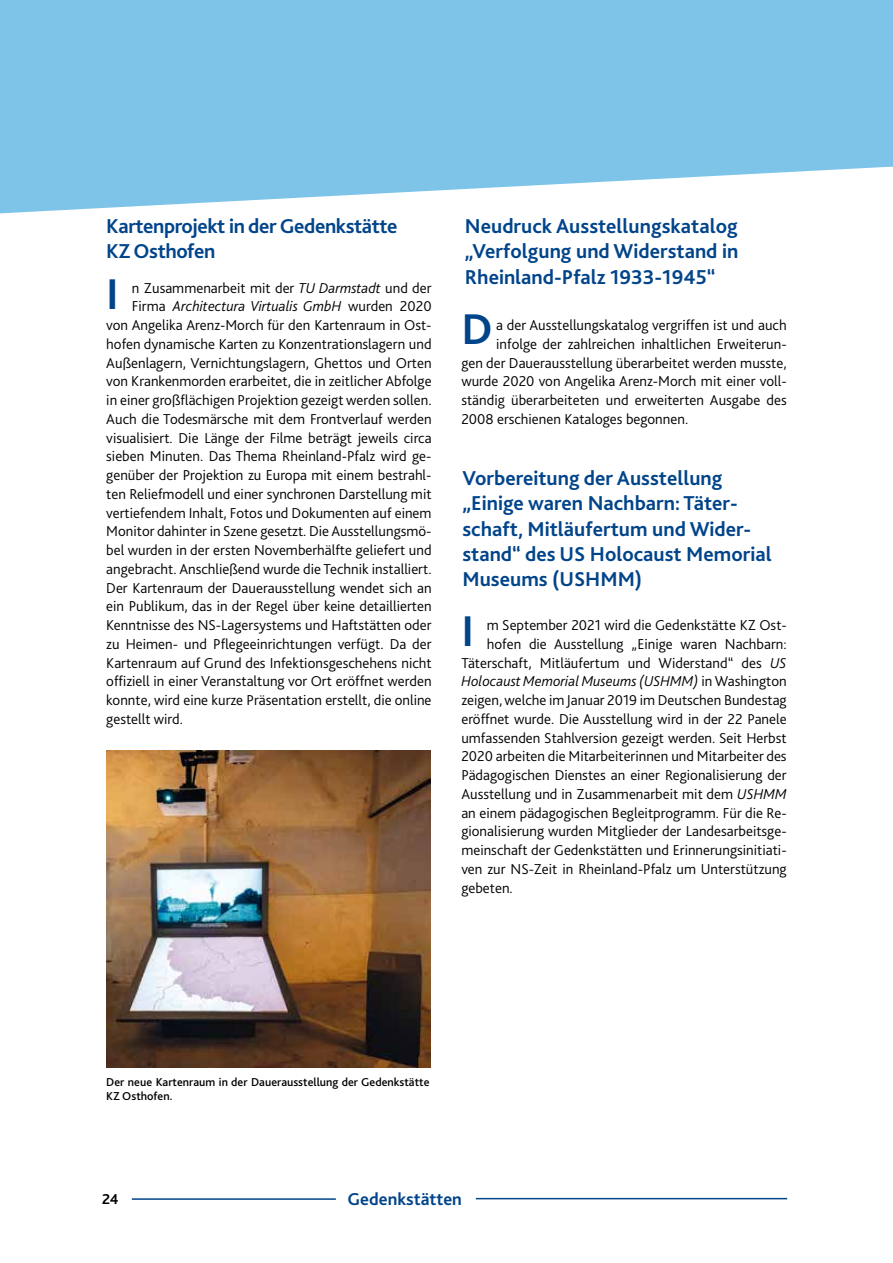
<style>
.page{position:relative;width:893px;height:1263px;background:#fff}
.page>*{position:absolute;margin:0;border:0;box-sizing:border-box;transform-origin:0 0}
.t1{font:700 45px "Bliss 2";color:#00448a}
.t2{font:700 21px/25.2px "Bliss 2";color:#00448a;text-align:justify}
.t3{font:700 21px/25.2px "Bliss 2";letter-spacing:-.02em;color:#00448a}
.t4{font:700 18px "Bliss 2";color:#00448a}
.t5{font:300 15px "Bliss 2";color:#000}
.t6{font:italic 300 15px "Bliss 2";color:#000}
.t7{font:700 15px "Bliss 2";color:#000}
.t8{font:500 12px/14.4px "Bliss 2";color:#000}
.s1{font-style:italic}
.s2{font-style:normal}
</style>
<div class="page">
<svg style="left:0;top:0;width:884px;height:214px;background:#8ccaeb"></svg>
<div style="left:884px;top:0;width:9px;height:167px;background:#7ec4e9"></div>
<hr style="left:132px;top:1198px;width:204px;height:2px;background:#00448a">
<hr style="left:476px;top:1198px;width:311px;height:1px;background:#00448a">
<img style="left:106px;top:750px;width:324px;height:318px">
<h2 class="t3" style="left:106px;top:213px;width:293px">Kartenprojekt in der Gedenkstätte<br>KZ Osthofen</h2>
<h1 class="t1" style="left:106px;top:266px;width:14px">I</h1>
<p class="t5" style="left:132px;top:278px;width:301px">n Zusammenarbeit mit der <span class="s1">TU Darmstadt</span> und der</p>
<p class="t6" style="left:132px;top:297px;width:301px"><span class="s2">Firma</span> Architectura Virtualis GmbH <span class="s2">wurden 2020</span></p>
<p class="t5" style="left:106px;top:316px;width:327px">von Angelika Arenz-Morch für den Kartenraum in Ost-</p>
<p class="t5" style="left:106px;top:334px;width:327px">hofen dynamische Karten zu Konzentrationslagern und</p>
<p class="t5" style="left:106px;top:353px;width:327px">Außenlagern, Vernichtungslagern, Ghettos und Orten</p>
<p class="t5" style="left:106px;top:372px;width:327px">von Krankenmorden erarbeitet, die in zeitlicher Abfolge</p>
<p class="t5" style="left:106px;top:391px;width:327px">in einer großflächigen Projektion gezeigt werden sollen.</p>
<p class="t5" style="left:106px;top:409px;width:327px">Auch die Todesmärsche mit dem Frontverlauf werden</p>
<p class="t5" style="left:106px;top:428px;width:327px">visualisiert. Die Länge der Filme beträgt jeweils circa</p>
<p class="t5" style="left:106px;top:447px;width:327px">sieben Minuten. Das Thema Rheinland-Pfalz wird ge-</p>
<p class="t5" style="left:106px;top:466px;width:327px">genüber der Projektion zu Europa mit einem bestrahl-</p>
<p class="t5" style="left:106px;top:484px;width:327px">ten Reliefmodell und einer synchronen Darstellung mit</p>
<p class="t5" style="left:106px;top:503px;width:327px">vertiefendem Inhalt, Fotos und Dokumenten auf einem</p>
<p class="t5" style="left:106px;top:522px;width:327px">Monitor dahinter in Szene gesetzt. Die Ausstellungsmö-</p>
<p class="t5" style="left:106px;top:541px;width:327px">bel wurden in der ersten Novemberhälfte geliefert und</p>
<p class="t5" style="left:106px;top:559px;width:327px">angebracht. Anschließend wurde die Technik installiert.</p>
<p class="t5" style="left:106px;top:578px;width:327px">Der Kartenraum der Dauerausstellung wendet sich an</p>
<p class="t5" style="left:106px;top:597px;width:327px">ein Publikum, das in der Regel über keine detaillierten</p>
<p class="t5" style="left:106px;top:616px;width:327px">Kenntnisse des NS-Lagersystems und Haftstätten oder</p>
<p class="t5" style="left:106px;top:634px;width:327px">zu Heimen- und Pflegeeinrichtungen verfügt. Da der</p>
<p class="t5" style="left:106px;top:653px;width:327px">Kartenraum auf Grund des Infektionsgeschehens nicht</p>
<p class="t5" style="left:106px;top:672px;width:327px">offiziell in einer Veranstaltung vor Ort eröffnet werden</p>
<p class="t5" style="left:106px;top:691px;width:327px">konnte, wird eine kurze Präsentation erstellt, die online</p>
<p class="t5" style="left:106px;top:709px;width:78px">gestellt wird.</p>
<h2 class="t2" style="left:465px;top:213px;width:275px">Neudruck Ausstellungskatalog „Verfolgung und Widerstand in Rheinland-Pfalz 1933-1945“</h2>
<h1 class="t1" style="left:461px;top:301px;width:33px">D</h1>
<p class="t5" style="left:496px;top:316px;width:292px">a der Ausstellungskatalog vergriffen ist und auch</p>
<p class="t5" style="left:496px;top:334px;width:292px">infolge der zahlreichen inhaltlichen Erweiterun-</p>
<p class="t5" style="left:461px;top:353px;width:327px">gen der Dauerausstellung überarbeitet werden musste,</p>
<p class="t5" style="left:461px;top:372px;width:327px">wurde 2020 von Angelika Arenz-Morch mit einer voll-</p>
<p class="t5" style="left:461px;top:391px;width:327px">ständig überarbeiteten und erweiterten Ausgabe des</p>
<p class="t5" style="left:461px;top:409px;width:228px">2008 erschienen Kataloges begonnen.</p>
<h2 class="t2" style="left:462px;top:465px;width:311px;text-align:left">Vorbereitung der Ausstellung „Einige waren Nachbarn: Täter&shy;schaft, Mitläufertum und Wider&shy;stand“ des US Holocaust Memorial<br>Museums (USHMM)</h2>
<h1 class="t1" style="left:461px;top:603px;width:14px">I</h1>
<p class="t5" style="left:487px;top:616px;width:301px">m September 2021 wird die Gedenkstätte KZ Ost-</p>
<p class="t5" style="left:487px;top:634px;width:301px">hofen die Ausstellung „Einige waren Nachbarn:</p>
<p class="t5" style="left:461px;top:653px;width:327px">Täterschaft, Mitläufertum und Widerstand“ des <span class="s1">US</span></p>
<p class="t6" style="left:461px;top:672px;width:327px">Holocaust Memorial Museums (USHMM) <span class="s2">in Washington</span></p>
<p class="t5" style="left:461px;top:691px;width:327px">zeigen, welche im Januar 2019 im Deutschen Bundestag</p>
<p class="t5" style="left:461px;top:709px;width:327px">eröffnet wurde. Die Ausstellung wird in der 22 Panele</p>
<p class="t5" style="left:461px;top:728px;width:327px">umfassenden Stahlversion gezeigt werden. Seit Herbst</p>
<p class="t5" style="left:461px;top:747px;width:327px">2020 arbeiten die Mitarbeiterinnen und Mitarbeiter des</p>
<p class="t5" style="left:461px;top:766px;width:327px">Pädagogischen Dienstes an einer Regionalisierung der</p>
<p class="t5" style="left:461px;top:784px;width:327px">Ausstellung und in Zusammenarbeit mit dem <span class="s1">USHMM</span></p>
<p class="t5" style="left:461px;top:803px;width:327px">an einem pädagogischen Begleitprogramm. Für die Re-</p>
<p class="t5" style="left:461px;top:822px;width:327px">gionalisierung wurden Mitglieder der Landesarbeitsge-</p>
<p class="t5" style="left:461px;top:841px;width:327px">meinschaft der Gedenkstätten und Erinnerungsinitiati-</p>
<p class="t5" style="left:461px;top:859px;width:327px">ven zur NS-Zeit in Rheinland-Pfalz um Unterstützung</p>
<p class="t5" style="left:461px;top:878px;width:53px">gebeten.</p>
<p class="t8" style="left:106px;top:1074px;width:325px">Der neue Kartenraum in der Dauerausstellung der Gedenkstätte<br>KZ Osthofen.</p>
<p class="t7" style="left:102px;top:1189px;width:18px">24</p>
<p class="t4" style="left:348px;top:1188px;width:116px">Gedenkstätten</p>
</div>
